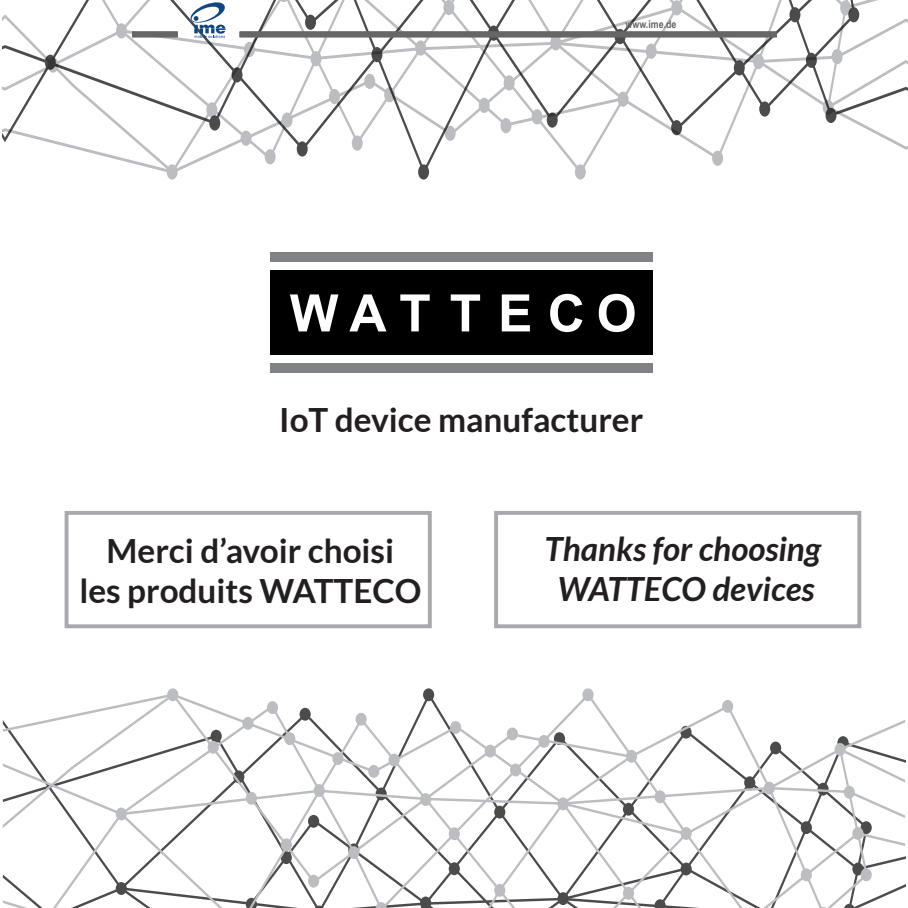
<style>
.page{position:relative;width:908px;height:908px;background:#fff}
.page>*{position:absolute;margin:0;border:0;box-sizing:border-box;transform-origin:0 0}
.t1{font:700 33.2px/40px "Lato";color:#231f20;text-align:center}
.t2{font:italic 700 33.2px/40px "Lato";color:#231f20;text-align:center}
.t3{font:700 10.8px "Arial Narrow";color:#666}
</style>
<div class="page">
<svg style="left:423px;top:688px;width:11px;height:13px"></svg>
<svg style="left:151px;top:692px;width:591px;height:215px"></svg>
<svg style="left:3px;top:817px;width:148px;height:90px"></svg>
<svg style="left:3px;top:693px;width:759px;height:124px"></svg>
<div style="left:116px;top:807px;width:11px;height:13px;background:#bcbdc0;border-radius:50%"></div>
<div style="left:207px;top:740px;width:12px;height:13px;background:#bcbdc0;border-radius:50%"></div>
<div style="left:242px;top:716px;width:11px;height:13px;background:#bcbdc0;border-radius:50%"></div>
<div style="left:284px;top:732px;width:11px;height:12px;background:#bcbdc0;border-radius:50%"></div>
<div style="left:332px;top:751px;width:11px;height:13px;background:#bcbdc0;border-radius:50%"></div>
<div style="left:388px;top:753px;width:11px;height:13px;background:#bcbdc0;border-radius:50%"></div>
<div style="left:420px;top:792px;width:11px;height:13px;background:#bcbdc0;border-radius:50%"></div>
<div style="left:450px;top:720px;width:11px;height:13px;background:#bcbdc0;border-radius:50%"></div>
<div style="left:484px;top:744px;width:11px;height:13px;background:#bcbdc0;border-radius:50%"></div>
<div style="left:506px;top:727px;width:11px;height:13px;background:#bcbdc0;border-radius:50%"></div>
<div style="left:538px;top:734px;width:11px;height:13px;background:#bcbdc0;border-radius:50%"></div>
<div style="left:557px;top:797px;width:11px;height:12px;background:#bcbdc0;border-radius:50%"></div>
<div style="left:622px;top:886px;width:11px;height:13px;background:#bcbdc0;border-radius:50%"></div>
<div style="left:680px;top:826px;width:11px;height:13px;background:#bcbdc0;border-radius:50%"></div>
<div style="left:654px;top:790px;width:11px;height:12px;background:#bcbdc0;border-radius:50%"></div>
<div style="left:721px;top:699px;width:12px;height:13px;background:#bcbdc0;border-radius:50%"></div>
<svg style="left:762px;top:720px;width:142px;height:187px"></svg>
<div style="left:860px;top:868px;width:11px;height:12px;background:#bcbdc0;border-radius:50%"></div>
<div style="left:625px;top:749px;width:11px;height:13px;background:#bcbdc0;border-radius:50%"></div>
<div style="left:510px;top:763px;width:11px;height:13px;background:#bcbdc0;border-radius:50%"></div>
<div style="left:582px;top:688px;width:11px;height:13px;background:#bcbdc0;border-radius:50%"></div>
<div style="left:313px;top:783px;width:11px;height:13px;background:#bcbdc0;border-radius:50%"></div>
<div style="left:368px;top:764px;width:11px;height:13px;background:#bcbdc0;border-radius:50%"></div>
<div style="left:355px;top:712px;width:11px;height:13px;background:#bcbdc0;border-radius:50%"></div>
<div style="left:246px;top:791px;width:11px;height:13px;background:#bcbdc0;border-radius:50%"></div>
<svg style="left:246px;top:818px;width:188px;height:89px"></svg>
<div style="left:494px;top:883px;width:11px;height:13px;background:#bcbdc0;border-radius:50%"></div>
<div style="left:448px;top:827px;width:11px;height:12px;background:#bcbdc0;border-radius:50%"></div>
<div style="left:267px;top:701px;width:11px;height:12px;background:#bcbdc0;border-radius:50%"></div>
<div style="left:167px;top:688px;width:11px;height:13px;background:#bcbdc0;border-radius:50%"></div>
<div style="left:65px;top:510px;width:366px;height:118px;border:4px solid #a8a9ad"></div>
<div style="left:494px;top:510px;width:366px;height:118px;border:4px solid #a8a9ad"></div>
<div style="left:270px;top:252px;width:382px;height:9px;background:#808285"></div>
<div style="left:270px;top:363px;width:382px;height:10px;background:#808285"></div>
<div style="left:270px;top:270px;width:382px;height:85px;background:#000001"></div>
<svg style="left:290px;top:294px;width:48px;height:37px"></svg>
<svg style="left:349px;top:294px;width:37px;height:37px"></svg>
<svg style="left:400px;top:294px;width:29px;height:37px"></svg>
<svg style="left:450px;top:294px;width:30px;height:37px"></svg>
<svg style="left:501px;top:294px;width:28px;height:37px"></svg>
<svg style="left:550px;top:294px;width:32px;height:38px"></svg>
<svg style="left:598px;top:294px;width:36px;height:38px"></svg>
<div style="left:418px;top:164px;width:11px;height:15px;background:#4b4b4c;border-radius:50%"></div>
<svg style="left:178px;top:19px;width:61px;height:152px"></svg>
<div style="left:206px;top:102px;width:11px;height:15px;background:#bcbdc0;border-radius:50%"></div>
<div style="left:574px;top:164px;width:11px;height:15px;background:#bcbdc0;border-radius:50%"></div>
<div style="left:166px;top:164px;width:11px;height:15px;background:#bcbdc0;border-radius:50%"></div>
<svg style="left:239px;top:0;width:668px;height:173px"></svg>
<svg style="left:3px;top:0;width:175px;height:174px"></svg>
<svg style="left:190px;top:2px;width:35px;height:36px"></svg>
<p class="t3" style="left:625px;top:18px;width:52px">www.ime.de</p>
<p class="t1" style="left:279px;top:399px;width:365px">IoT device manufacturer</p>
<p class="t1" style="left:79px;top:530px;width:343px">Merci d’avoir choisi<br>les produits WATTECO</p>
<p class="t2" style="left:544px;top:529px;width:278px">Thanks for choosing<br>WATTECO devices</p>
</div>
